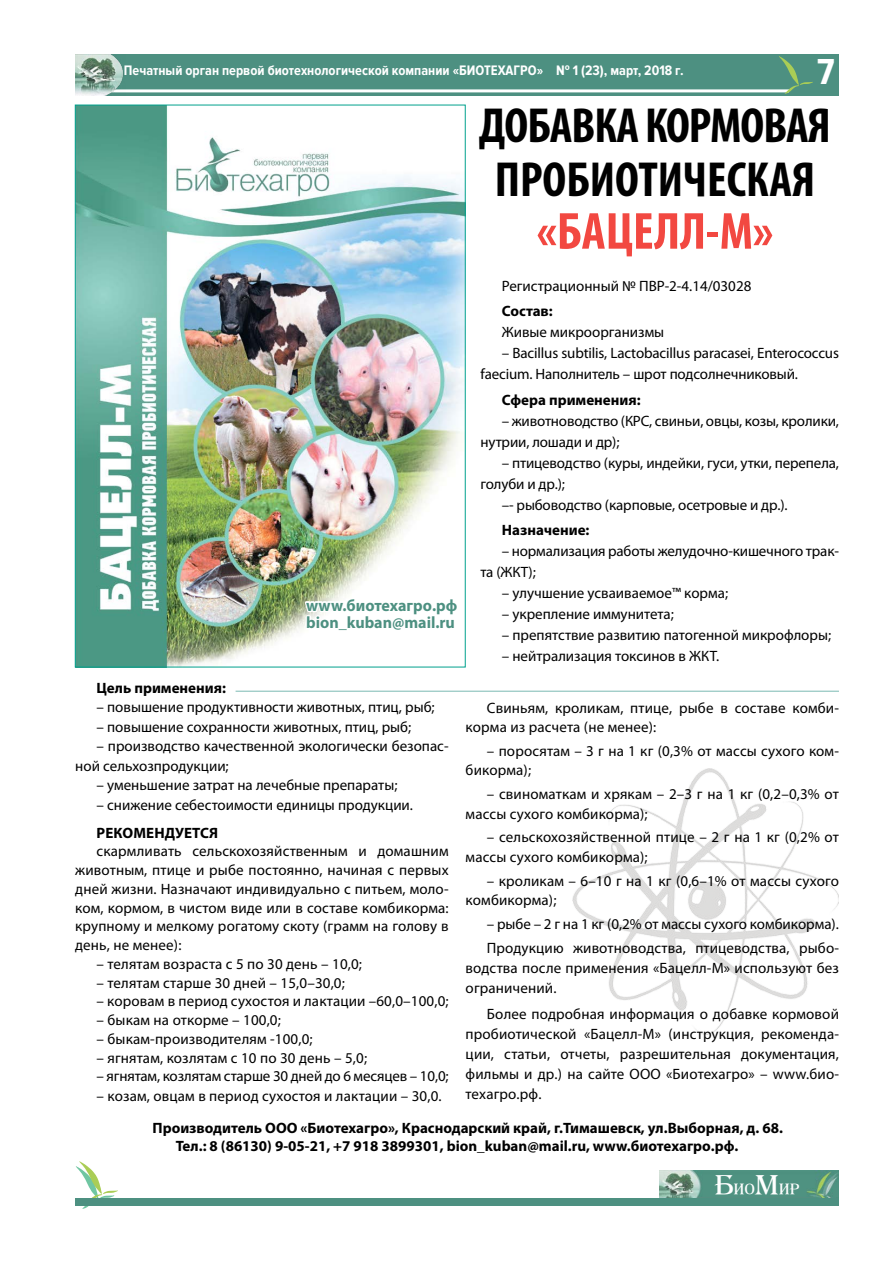
<style>
.page{position:relative;width:893px;height:1263px;background:#fff}
.page>*{position:absolute;margin:0;border:0;box-sizing:border-box;transform-origin:0 0}
.t1{font:700 condensed 52.5px "Myriad Pro";color:#f24841}
.t2{font:700 condensed 49.5px/54px "Myriad Pro";letter-spacing:-.015em;color:#000;text-align:center}
.t3{font:700 37.5px "Proxima Nova Cond";color:#fff}
.t4{font:18.45px "A Algerius Caps";color:#fff}
.t5{font:700 16.5px/17.7px "Myriad Pro";color:#4d9081}
.t6{font:15px/19.5px "Myriad Pro";color:#000}
.t7{font:700 15px/18px "Myriad Pro";color:#000}
.t8{font:700 14.25px "Proxima Nova Cond";color:#fff}
.s1{font-size:26.85px}
</style>
<div class="page">
<div style="left:75px;top:54px;width:764px;height:41px;background:#4d9081"></div>
<hr style="left:75px;top:89px;width:714px;height:3px;background:#fff">
<img style="left:75px;top:54px;width:51px;height:41px">
<svg style="left:779px;top:56px;width:34px;height:38px"></svg>
<svg style="left:76px;top:1161px;width:42px;height:48px"></svg>
<img style="left:660px;top:1171px;width:179px;height:27px">
<img style="left:77px;top:107px;width:387px;height:558px">
<img style="left:572px;top:768px;width:267px;height:267px">
<div style="left:75px;top:1198px;width:764px;height:7px;background:#4d9081"></div>
<hr style="left:236px;top:691px;width:603px;height:1px;background:#7bb9b2">
<svg style="left:303px;top:557px;width:157px;height:135px"></svg>
<p class="t8" style="left:124px;top:63px;width:561px">Печатный орган первой биотехнологической компании «БИОТЕХАГРО» № 1 (23), март, 2018 г.</p>
<h3 class="t3" style="left:817px;top:50px;width:19px">7</h3>
<p class="t5" style="left:306px;top:596px;width:153px">www.биотехагро.рф bion_kuban@mail.ru</p>
<h2 class="t2" style="left:479px;top:98px;width:354px">ДОБАВКА КОРМОВАЯ<br>ПРОБИОТИЧЕСКАЯ</h2>
<h1 class="t1" style="left:537px;top:198px;width:238px">«БАЦЕЛЛ-М»</h1>
<p class="t6" style="left:502px;top:276px;width:251px">Регистрационный № ПВР-2-4.14/03028</p>
<p class="t7" style="left:502px;top:302px;width:53px">Состав:</p>
<p class="t6" style="left:502px;top:322px;width:164px">Живые микроорганизмы</p>
<p class="t6" style="left:480px;top:343px;width:360px;line-height:21px;text-indent:21px">– Bacillus subtilis, Lactobacillus paracasei, Enterococcus faecium. Наполнитель – шрот подсолнечниковый.</p>
<p class="t7" style="left:502px;top:390px;width:140px">Сфера применения:</p>
<p class="t6" style="left:480px;top:410px;width:360px;line-height:21px;text-indent:21px">– животноводство (КРС, свиньи, овцы, козы, кролики, нутрии, лошади и др);</p>
<p class="t6" style="left:502px;top:453px;width:339px">– птицеводство (куры, индейки, гуси, утки, перепела,</p>
<p class="t6" style="left:480px;top:474px;width:86px">голуби и др.);</p>
<p class="t6" style="left:502px;top:495px;width:287px">–- рыбоводство (карповые, осетровые и др.).</p>
<p class="t7" style="left:502px;top:520px;width:89px">Назначение:</p>
<p class="t6" style="left:480px;top:540px;width:360px;line-height:21px;text-indent:21px">– нормализация работы желудочно-кишечного трак&shy;та (ЖКТ);</p>
<p class="t6" style="left:502px;top:583px;width:228px">– улучшение усваиваемое™ корма;</p>
<p class="t6" style="left:502px;top:604px;width:174px">– укрепление иммунитета;</p>
<p class="t6" style="left:502px;top:625px;width:331px">– препятствие развитию патогенной микрофлоры;</p>
<p class="t6" style="left:502px;top:646px;width:219px">– нейтрализация токсинов в ЖКТ.</p>
<p class="t7" style="left:97px;top:678px;width:131px">Цель применения:</p>
<p class="t6" style="left:97px;top:697px;width:340px">– повышение продуктивности животных, птиц, рыб;</p>
<p class="t6" style="left:97px;top:716px;width:316px">– повышение сохранности животных, птиц, рыб;</p>
<p class="t6" style="left:75px;top:736px;width:375px;text-indent:21px">– производство качественной экологически безопас&shy;ной сельхозпродукции;</p>
<p class="t6" style="left:97px;top:775px;width:302px">– уменьшение затрат на лечебные препараты;</p>
<p class="t6" style="left:97px;top:794px;width:318px">– снижение себестоимости единицы продукции.</p>
<p class="t7" style="left:97px;top:823px;width:123px">РЕКОМЕНДУЕТСЯ</p>
<p class="t6" style="left:75px;top:842px;width:375px;line-height:18.8px;text-align:justify;text-indent:21px">скармливать сельскохозяйственным и домашним животным, птице и рыбе постоянно, начиная с первых дней жизни. Назначают индивидуально с питьем, моло&shy;ком, кормом, в чистом виде или в составе комбикорма: крупному и мелкому рогатому скоту (грамм на голову в день, не менее):</p>
<p class="t6" style="left:97px;top:954px;width:267px">– телятам возраста с 5 по 30 день – 10,0;</p>
<p class="t6" style="left:97px;top:972px;width:250px">– телятам старше 30 дней – 15,0–30,0;</p>
<p class="t6" style="left:97px;top:991px;width:354px">– коровам в период сухостоя и лактации –60,0–100,0;</p>
<p class="t6" style="left:97px;top:1010px;width:186px">– быкам на откорме – 100,0;</p>
<p class="t6" style="left:97px;top:1029px;width:218px">– быкам-производителям -100,0;</p>
<p class="t6" style="left:97px;top:1047px;width:272px">– ягнятам, козлятам с 10 по 30 день – 5,0;</p>
<p class="t6" style="left:97px;top:1066px;width:354px">– ягнятам, козлятам старше 30 дней до 6 месяцев – 10,0;</p>
<p class="t6" style="left:97px;top:1086px;width:347px">– козам, овцам в период сухостоя и лактации – 30,0.</p>
<p class="t7" style="left:176px;top:1119px;width:609px;text-indent:-23px">Производитель ООО «Биотехагро», Краснодарский край, г.Тимашевск, ул.Выборная, д. 68.<br>Тел.: 8 (86130) 9-05-21, +7 918 3899301, bion_kuban@mail.ru, www.биотехагро.рф.</p>
<p class="t6" style="left:466px;top:697px;width:375px;text-indent:21px">Свиньям, кроликам, птице, рыбе в составе комби&shy;корма из расчета (не менее):</p>
<p class="t6" style="left:466px;top:741px;width:375px;text-indent:21px">– поросятам – 3 г на 1 кг (0,3% от массы сухого ком&shy;бикорма);</p>
<p class="t6" style="left:466px;top:784px;width:375px;text-indent:21px">– свиноматкам и хрякам – 2–3 г на 1 кг (0,2–0,3% от массы сухого комбикорма);</p>
<p class="t6" style="left:466px;top:827px;width:375px;text-indent:21px">– сельскохозяйственной птице – 2 г на 1 кг (0,2% от массы сухого комбикорма);</p>
<p class="t6" style="left:466px;top:870px;width:375px;text-indent:21px">– кроликам – 6–10 г на 1 кг (0,6–1% от массы сухого комбикорма);</p>
<p class="t6" style="left:487px;top:911px;width:354px;line-height:24.2px">– рыбе – 2 г на 1 кг (0,2% от массы сухого комбикорма).<br>Продукцию животноводства, птицеводства, рыбо-</p>
<p class="t6" style="left:466px;top:958px;width:375px;line-height:20px">водства после применения «Бацелл-М» используют без ограничений.</p>
<p class="t6" style="left:466px;top:1004px;width:375px;line-height:20px;text-align:justify;text-indent:21px">Более подробная информация о добавке кормовой пробиотической «Бацелл-М» (инструкция, рекоменда&shy;ции, статьи, отчеты, разрешительная документация, фильмы и др.) на сайте ООО «Биотехагро» – www.био&shy;техагро.рф.</p>
<p class="t4" style="left:714px;top:1177px;width:86px"><span class="s1">Б</span>ио<span class="s1">М</span>ир</p>
</div>
